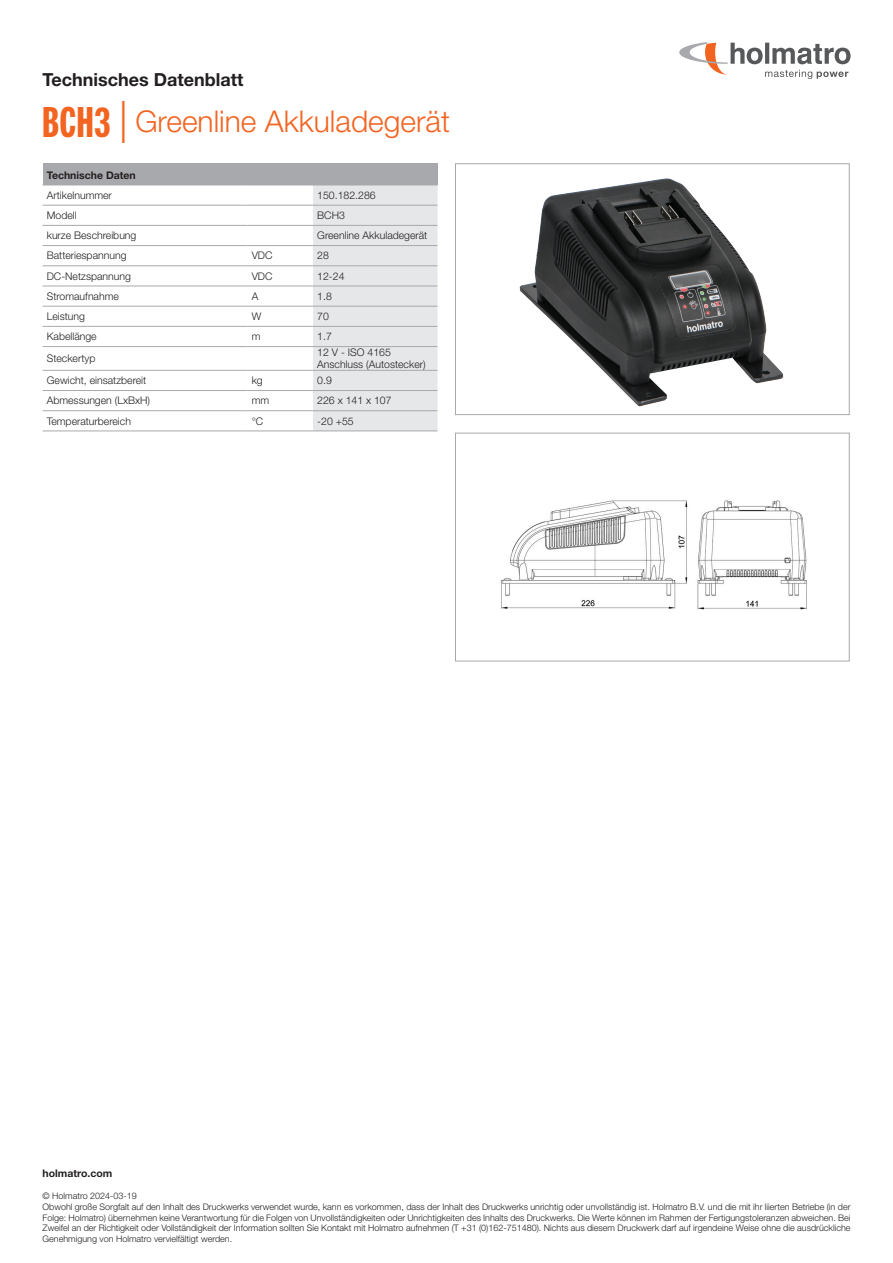
<style>
.page{position:relative;width:893px;height:1263px;background:#fff}
.page>*{position:absolute;margin:0;border:0;box-sizing:border-box;transform-origin:0 0}
.t1{font:300 30px "Helvetica Neue LT Std";color:#f36421}
.t2{font:700 18px "Helvetica Neue LT Std";color:#231f20}
.t3{font:300 10.5px/12px "Helvetica Neue LT Std";color:#231f20}
.t4{font:700 10.5px "Helvetica Neue LT Std";color:#231f20}
.t5{font:300 9px/10.8px "Helvetica Neue LT Std";color:#231f20}
.s1{font-family:"Neue Helvetica Pro 79 Cm";font-weight:700;font-size:42px}
.s2{font-size:42px}
</style>
<div class="page">
<svg style="left:679px;top:42px;width:171px;height:37px"></svg>
<div style="left:43px;top:164px;width:394px;height:21px;background:#a8a9ad"></div>
<svg style="left:313px;top:164px;width:125px;height:267px;background:#e0e1e3"></svg>
<hr style="left:43px;top:185px;width:204px;height:1px;background:#a8a9ad">
<hr style="left:247px;top:185px;width:66px;height:1px;background:#a8a9ad">
<hr style="left:313px;top:185px;width:125px;height:1px;background:#a8a9ad">
<hr style="left:43px;top:205px;width:204px;height:1px;background:#a8a9ad">
<hr style="left:247px;top:205px;width:66px;height:1px;background:#a8a9ad">
<hr style="left:313px;top:205px;width:124px;height:1px;background:#a8a9ad">
<hr style="left:43px;top:225px;width:204px;height:1px;background:#a8a9ad">
<hr style="left:247px;top:225px;width:66px;height:1px;background:#a8a9ad">
<hr style="left:313px;top:225px;width:124px;height:1px;background:#a8a9ad">
<hr style="left:43px;top:245px;width:204px;height:1px;background:#a8a9ad">
<hr style="left:247px;top:245px;width:66px;height:1px;background:#a8a9ad">
<hr style="left:313px;top:245px;width:124px;height:1px;background:#a8a9ad">
<hr style="left:43px;top:265px;width:204px;height:1px;background:#a8a9ad">
<hr style="left:247px;top:265px;width:66px;height:1px;background:#a8a9ad">
<hr style="left:313px;top:265px;width:124px;height:1px;background:#a8a9ad">
<hr style="left:43px;top:286px;width:204px;height:1px;background:#a8a9ad">
<hr style="left:247px;top:286px;width:66px;height:1px;background:#a8a9ad">
<hr style="left:313px;top:286px;width:124px;height:1px;background:#a8a9ad">
<hr style="left:43px;top:306px;width:204px;height:1px;background:#a8a9ad">
<hr style="left:247px;top:306px;width:66px;height:1px;background:#a8a9ad">
<hr style="left:313px;top:306px;width:124px;height:1px;background:#a8a9ad">
<hr style="left:43px;top:326px;width:204px;height:1px;background:#a8a9ad">
<hr style="left:247px;top:326px;width:66px;height:1px;background:#a8a9ad">
<hr style="left:313px;top:326px;width:124px;height:1px;background:#a8a9ad">
<hr style="left:43px;top:346px;width:204px;height:1px;background:#a8a9ad">
<hr style="left:247px;top:346px;width:66px;height:1px;background:#a8a9ad">
<hr style="left:313px;top:346px;width:124px;height:1px;background:#a8a9ad">
<hr style="left:43px;top:370px;width:204px;height:1px;background:#a8a9ad">
<hr style="left:247px;top:370px;width:66px;height:1px;background:#a8a9ad">
<hr style="left:313px;top:370px;width:124px;height:1px;background:#a8a9ad">
<hr style="left:43px;top:390px;width:204px;height:1px;background:#a8a9ad">
<hr style="left:247px;top:390px;width:66px;height:1px;background:#a8a9ad">
<hr style="left:313px;top:390px;width:124px;height:1px;background:#a8a9ad">
<hr style="left:43px;top:431px;width:204px;height:1px;background:#a8a9ad">
<hr style="left:43px;top:410px;width:204px;height:1px;background:#a8a9ad">
<hr style="left:247px;top:431px;width:66px;height:1px;background:#a8a9ad">
<hr style="left:247px;top:410px;width:66px;height:1px;background:#a8a9ad">
<hr style="left:313px;top:431px;width:124px;height:1px;background:#a8a9ad">
<hr style="left:313px;top:410px;width:124px;height:1px;background:#a8a9ad">
<img style="left:501px;top:500px;width:306px;height:110px">
<div style="left:455px;top:433px;width:394px;height:228px;border:1px solid #a8a9ad"></div>
<img style="left:519px;top:178px;width:265px;height:229px">
<div style="left:455px;top:164px;width:394px;height:251px;border:1px solid #a8a9ad"></div>
<h2 class="t2" style="left:43px;top:68px;width:202px">Technisches Datenblatt</h2>
<h1 class="t1" style="left:43px;top:103px;width:409px"><span class="s1">BCH3</span> <span class="s2">|</span> Greenline Akkuladegerät</h1>
<p class="t4" style="left:47px;top:168px;width:91px">Technische Daten</p>
<p class="t3" style="left:47px;top:189px;width:67px">Artikelnummer</p>
<p class="t3" style="left:317px;top:189px;width:60px">150.182.286</p>
<p class="t3" style="left:47px;top:209px;width:31px">Modell</p>
<p class="t3" style="left:317px;top:209px;width:29px">BCH3</p>
<p class="t3" style="left:47px;top:229px;width:91px">kurze Beschreibung</p>
<p class="t3" style="left:317px;top:229px;width:112px">Greenline Akkuladegerät</p>
<p class="t3" style="left:47px;top:249px;width:81px">Batteriespannung</p>
<p class="t3" style="left:252px;top:249px;width:22px">VDC</p>
<p class="t3" style="left:317px;top:249px;width:13px">28</p>
<p class="t3" style="left:47px;top:270px;width:86px">DC-Netzspannung</p>
<p class="t3" style="left:252px;top:270px;width:22px">VDC</p>
<p class="t3" style="left:317px;top:270px;width:29px">12-24</p>
<p class="t3" style="left:47px;top:290px;width:74px">Stromaufnahme</p>
<p class="t3" style="left:252px;top:290px;width:8px">A</p>
<p class="t3" style="left:317px;top:290px;width:16px">1.8</p>
<p class="t3" style="left:47px;top:310px;width:40px">Leistung</p>
<p class="t3" style="left:252px;top:310px;width:11px">W</p>
<p class="t3" style="left:317px;top:310px;width:13px">70</p>
<p class="t3" style="left:47px;top:330px;width:51px">Kabellänge</p>
<p class="t3" style="left:252px;top:330px;width:10px">m</p>
<p class="t3" style="left:317px;top:330px;width:16px">1.7</p>
<p class="t3" style="left:47px;top:352px;width:50px">Steckertyp</p>
<p class="t3" style="left:317px;top:346px;width:110px">12 V - ISO 4165<br>Anschluss (Autostecker)</p>
<p class="t3" style="left:47px;top:374px;width:101px">Gewicht, einsatzbereit</p>
<p class="t3" style="left:252px;top:374px;width:13px">kg</p>
<p class="t3" style="left:317px;top:374px;width:16px">0.9</p>
<p class="t3" style="left:47px;top:394px;width:105px">Abmessungen (LxBxH)</p>
<p class="t3" style="left:252px;top:394px;width:19px">mm</p>
<p class="t3" style="left:317px;top:394px;width:76px">226 x 141 x 107</p>
<p class="t3" style="left:47px;top:415px;width:86px">Temperaturbereich</p>
<p class="t3" style="left:252px;top:415px;width:13px">°C</p>
<p class="t3" style="left:317px;top:415px;width:38px">-20 +55</p>
<p class="t4" style="left:43px;top:1167px;width:71px">holmatro.com</p>
<p class="t5" style="left:43px;top:1190px;width:809px">© Holmatro 2024-03-19<br>Obwohl große Sorgfalt auf den Inhalt des Druckwerks verwendet wurde, kann es vorkommen, dass der Inhalt des Druckwerks unrichtig oder unvollständig ist. Holmatro B.V. und die mit ihr liierten Betriebe (in der Folge: Holmatro) übernehmen keine Verantwortung für die Folgen von Unvollständigkeiten oder Unrichtigkeiten des Inhalts des Druckwerks. Die Werte können im Rahmen der Fertigungstoleranzen abweichen. Bei Zweifel an der Richtigkeit oder Vollständigkeit der Information sollten Sie Kontakt mit Holmatro aufnehmen (T +31 (0)162-751480). Nichts aus diesem Druckwerk darf auf irgendeine Weise ohne die ausdrückliche Genehmigung von Holmatro vervielfältigt werden.</p>
</div>
